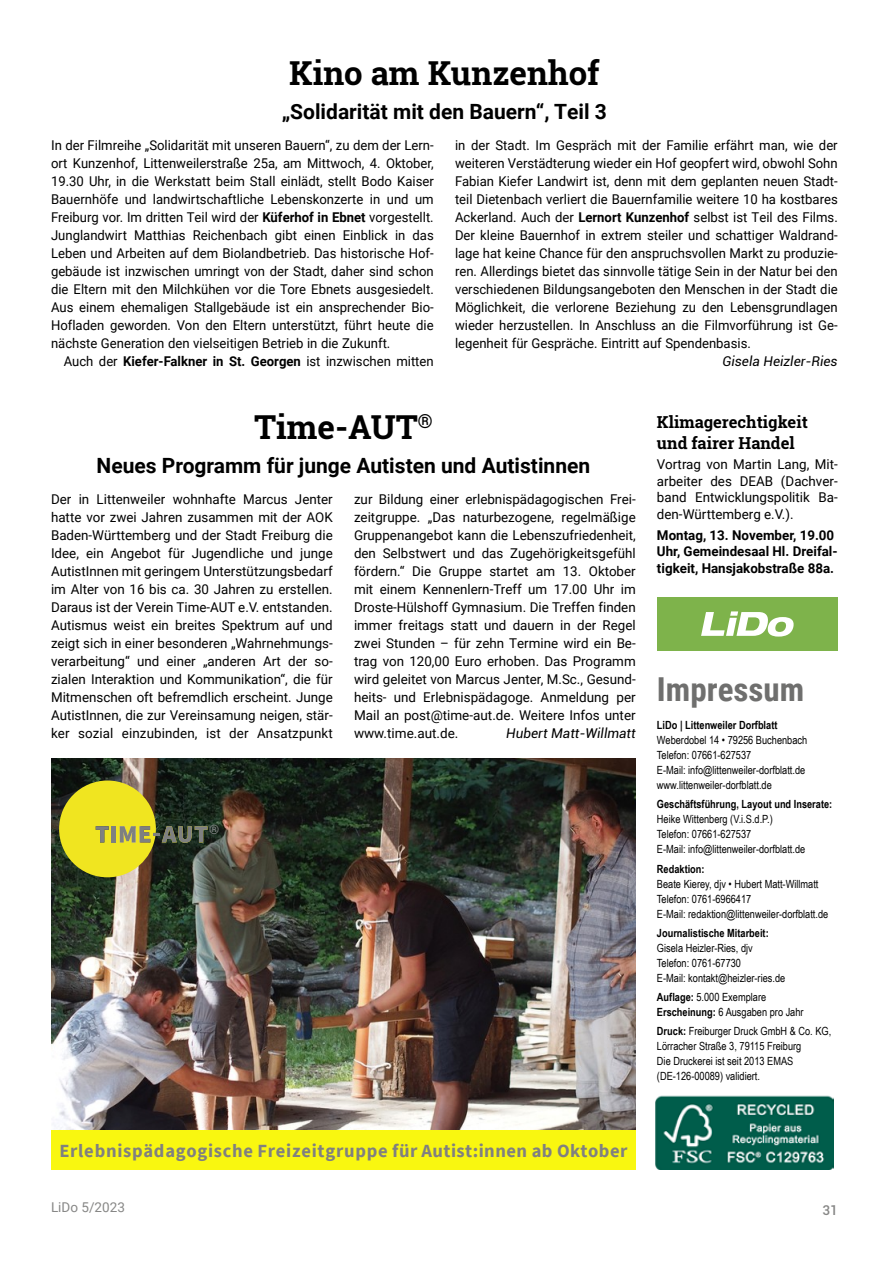
<style>
.page{position:relative;width:893px;height:1263px;background:#fff}
.page>*{position:absolute;margin:0;border:0;box-sizing:border-box;transform-origin:0 0}
.t1{font:700 33px "Roboto Slab";color:#000}
.t2{font:700 33px "Roboto Condensed";color:#6f6f6e}
.t3{font:700 21px "Roboto";color:#000}
.t4{font:700 18.6px "Source Sans Pro";letter-spacing:.035em;color:#808080}
.t5{font:700 16.5px/21px "Roboto Slab";color:#000}
.t6{font:13.5px/18px "Roboto";color:#000;text-align:justify}
.t7{font:700 13.5px/16.5px "Roboto";color:#000}
.t8{font:italic 13.5px "Roboto";color:#000}
.t9{font:13.5px "Roboto";color:#878786}
.t10{font:500 13.5px "Roboto";color:#878786}
.t11{font:500 13.05px "Roboto";color:#7e8080}
.t12{font:11.25px/15px "Arial Narrow";color:#000}
.t13{font:700 11.25px "Arial Narrow";color:#000}
.s1{font-weight:700}
</style>
<div class="page">
<img style="left:656px;top:1095px;width:177px;height:74px">
<img style="left:51px;top:758px;width:585px;height:372px">
<div style="left:51px;top:1130px;width:585px;height:39px;background:#f9f710"></div>
<svg style="left:59px;top:780px;width:149px;height:97px"></svg>
<div style="left:657px;top:597px;width:181px;height:54px;background:#7eb34b"></div>
<svg style="left:701px;top:611px;width:93px;height:26px"></svg>
<h1 class="t1" style="left:289px;top:51px;width:312px">Kino am Kunzenhof</h1>
<h2 class="t3" style="left:282px;top:97px;width:327px">„Solidarität mit den Bauern“, Teil 3</h2>
<p class="t6" style="left:51px;top:135px;width:384px">In der Filmreihe „Solidarität mit unseren Bauern“, zu dem der Lern&shy;ort Kunzenhof, Littenweilerstraße 25a, am Mittwoch, 4. Oktober, 19.30 Uhr, in die Werkstatt beim Stall einlädt, stellt Bodo Kaiser Bauernhöfe und landwirtschaftliche Lebenskonzerte in und um Freiburg vor. Im dritten Teil wird der <span class="s1">Küferhof in Ebnet</span> vorgestellt.<br>Junglandwirt Matthias Reichenbach gibt einen Einblick in das Leben und Arbeiten auf dem Biolandbetrieb. Das historische Hof&shy;gebäude ist inzwischen umringt von der Stadt, daher sind schon die Eltern mit den Milchkühen vor die Tore Ebnets ausgesiedelt.<br>Aus einem ehemaligen Stallgebäude ist ein ansprechender Bio-Hofladen geworden. Von den Eltern unterstützt, führt heute die nächste Generation den vielseitigen Betrieb in die Zukunft.</p>
<p class="t6" style="left:64px;top:351px;width:371px">Auch der <span class="s1">Kiefer-Falkner in St. Georgen</span> ist inzwischen mitten</p>
<p class="t6" style="left:455px;top:135px;width:384px">in der Stadt. Im Gespräch mit der Familie erfährt man, wie der weiteren Verstädterung wieder ein Hof geopfert wird, obwohl Sohn Fabian Kiefer Landwirt ist, denn mit dem geplanten neuen Stadt&shy;teil Dietenbach verliert die Bauernfamilie weitere 10 ha kostbares Ackerland. Auch der <span class="s1">Lernort Kunzenhof</span> selbst ist Teil des Films.<br>Der kleine Bauernhof in extrem steiler und schattiger Waldrand&shy;lage hat keine Chance für den anspruchsvollen Markt zu produzie&shy;ren. Allerdings bietet das sinnvolle tätige Sein in der Natur bei den verschiedenen Bildungsangeboten den Menschen in der Stadt die Möglichkeit, die verlorene Beziehung zu den Lebensgrundlagen wieder herzustellen. In Anschluss an die Filmvorführung ist Ge&shy;legenheit für Gespräche. Eintritt auf Spendenbasis.</p>
<p class="t8" style="left:722px;top:351px;width:117px">Gisela Heizler-Ries</p>
<h1 class="t1" style="left:254px;top:405px;width:180px">Time-AUT<sup>®</sup></h1>
<h2 class="t3" style="left:97px;top:451px;width:495px">Neues Programm für junge Autisten und Autistinnen</h2>
<p class="t6" style="left:51px;top:490px;width:283px">Der in Littenweiler wohnhafte Marcus Jenter hatte vor zwei Jahren zusammen mit der AOK Baden-Württemberg und der Stadt Freiburg die Idee, ein Angebot für Jugendliche und junge AutistInnen mit geringem Unterstützungsbedarf im Alter von 16 bis ca. 30 Jahren zu erstellen.<br>Daraus ist der Verein Time-AUT e.V. entstanden.<br>Autismus weist ein breites Spektrum auf und zeigt sich in einer besonderen „Wahrnehmungs&shy;verarbeitung“ und einer „anderen Art der so&shy;zialen Interaktion und Kommunikation“, die für Mitmenschen oft befremdlich erscheint. Junge AutistInnen, die zur Vereinsamung neigen, stär&shy;ker sozial einzubinden, ist der Ansatzpunkt</p>
<p class="t6" style="left:354px;top:490px;width:283px">zur Bildung einer erlebnispädagogischen Frei&shy;zeitgruppe. „Das naturbezogene, regelmäßige Gruppenangebot kann die Lebenszufriedenheit, den Selbstwert und das Zugehörigkeitsgefühl fördern.“ Die Gruppe startet am 13. Oktober mit einem Kennenlern-Treff um 17.00 Uhr im Droste-Hülshoff Gymnasium. Die Treffen finden immer freitags statt und dauern in der Regel zwei Stunden – für zehn Termine wird ein Be&shy;trag von 120,00 Euro erhoben. Das Programm wird geleitet von Marcus Jenter, M.Sc., Gesund&shy;heits- und Erlebnispädagoge. Anmeldung per Mail an post@time-aut.de. Weitere Infos unter www.time.aut.de.</p>
<p class="t8" style="left:506px;top:724px;width:131px">Hubert Matt-Willmatt</p>
<p class="t11" style="left:209px;top:820px;width:12px">®</p>
<p class="t5" style="left:657px;top:411px;width:152px">Klimagerechtigkeit und fairer Handel</p>
<p class="t6" style="left:657px;top:456px;width:182px;line-height:16.5px">Vortrag von Martin Lang, Mit&shy;arbeiter des DEAB (Dachver&shy;band Entwicklungspolitik Ba&shy;den-Württemberg e.V.).</p>
<p class="t7" style="left:657px;top:526px;width:182px">Montag, 13. November, 19.00<br>Uhr, Gemeindesaal Hl. Dreifal&shy;tigkeit, Hansjakobstraße 88a.</p>
<h1 class="t2" style="left:657px;top:666px;width:149px">Impressum</h1>
<p class="t13" style="left:657px;top:717px;width:122px">LiDo | Littenweiler Dorfblatt</p>
<p class="t12" style="left:657px;top:732px;width:152px">Weberdobel 14 • 79256 Buchenbach Telefon: 07661-627537<br>E-Mail: info@littenweiler-dorfblatt.de www.littenweiler-dorfblatt.de</p>
<p class="t13" style="left:657px;top:796px;width:177px">Geschäftsführung, Layout und Inserate:</p>
<p class="t12" style="left:657px;top:811px;width:150px">Heike Wittenberg (V.i.S.d.P.)<br>Telefon: 07661-627537<br>E-Mail: info@littenweiler-dorfblatt.de</p>
<p class="t13" style="left:657px;top:860px;width:49px">Redaktion:</p>
<p class="t12" style="left:657px;top:876px;width:173px">Beate Kierey, djv • Hubert Matt-Willmatt<br>Telefon: 0761-6966417<br>E-Mail: redaktion@littenweiler-dorfblatt.de</p>
<p class="t13" style="left:657px;top:924px;width:113px">Journalistische Mitarbeit:</p>
<p class="t12" style="left:657px;top:940px;width:130px">Gisela Heizler-Ries, djv<br>Telefon: 0761-67730<br>E-Mail: kontakt@heizler-ries.de</p>
<p class="t12" style="left:657px;top:989px;width:148px"><span class="s1">Auflage:</span> 5.000 Exemplare<br><span class="s1">Erscheinung:</span> 6 Ausgaben pro Jahr</p>
<p class="t12" style="left:657px;top:1023px;width:176px"><span class="s1">Druck:</span> Freiburger Druck GmbH &amp; Co. KG, Lörracher Straße 3, 79115 Freiburg<br>Die Druckerei ist seit 2013 EMAS (DE-126-00089) validiert.</p>
<h3 class="t4" style="left:59px;top:1138px;width:570px">Erlebnispädagogische Freizeitgruppe für Autist:innen ab Oktober</h3>
<p class="t9" style="left:51px;top:1197px;width:75px">LiDo 5/2023</p>
<p class="t10" style="left:822px;top:1200px;width:17px">31</p>
</div>
